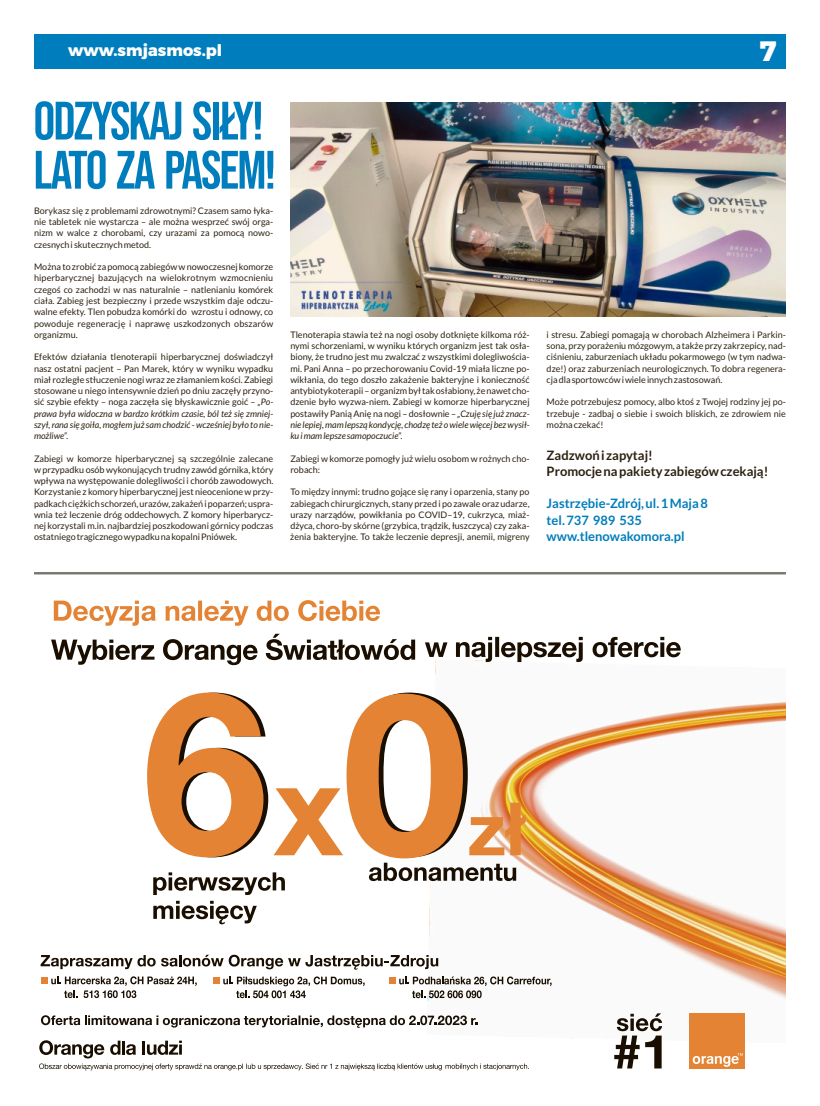
<style>
.page{position:relative;width:820px;height:1106px;background:#fff}
.page>*{position:absolute;margin:0;border:0;box-sizing:border-box;transform-origin:0 0}
.t1{font:53.9px/49.1px "Bebas Neue";letter-spacing:-.03em;color:#007dbc}
.t2{font:800 28px "Montserrat";color:#fefefe}
.t3{font:800 16px "Montserrat";color:#fefefe}
.t4{font:700 12.9px/16.1px "Lato";color:#007dbc}
.t5{font:700 12.9px/16.1px "Lato";color:#2c2010}
.t6{font:9px/11.2px "Lato";color:#2c2010;text-align:justify}
.s1{font-style:italic}
</style>
<div class="page">
<div style="left:34px;top:34px;width:751px;height:34px;background:#007dbc"></div>
<hr style="left:34px;top:572px;width:751px;height:2px;background:#77746f">
<img style="left:290px;top:102px;width:495px;height:215px">
<img style="left:427px;top:662px;width:358px;height:380px">
<svg style="left:41px;top:1015px;width:436px;height:12px"></svg>
<svg style="left:614px;top:1013px;width:47px;height:55px"></svg>
<div style="left:689px;top:1013px;width:55px;height:55px;background:#e38333"></div>
<svg style="left:692px;top:1053px;width:50px;height:13px"></svg>
<svg style="left:54px;top:600px;width:326px;height:26px"></svg>
<svg style="left:51px;top:634px;width:364px;height:31px"></svg>
<svg style="left:425px;top:637px;width:255px;height:25px"></svg>
<svg style="left:147px;top:692px;width:378px;height:232px"></svg>
<svg style="left:39px;top:1040px;width:489px;height:30px"></svg>
<svg style="left:51px;top:976px;width:146px;height:22px"></svg>
<svg style="left:223px;top:976px;width:141px;height:22px"></svg>
<svg style="left:41px;top:955px;width:114px;height:14px"></svg>
<svg style="left:161px;top:954px;width:277px;height:15px"></svg>
<div style="left:41px;top:977px;width:7px;height:7px;background:#e38333"></div>
<div style="left:213px;top:977px;width:7px;height:7px;background:#e38333"></div>
<svg style="left:399px;top:976px;width:152px;height:22px"></svg>
<div style="left:389px;top:977px;width:7px;height:7px;background:#e38333"></div>
<h3 class="t3" style="left:68px;top:40px;width:156px">www.smjasmos.pl</h3>
<h2 class="t2" style="left:759px;top:34px;width:18px">7</h2>
<h1 class="t1" style="left:34px;top:99px;width:244px">ODZYSKAJ SIŁY!<br>LATO ZA PASEM!</h1>
<p class="t6" style="left:34px;top:205px;width:241px">Borykasz się z problemami zdrowotnymi? Czasem samo łyka&shy;nie tabletek nie wystarcza – ale można wesprzeć swój orga&shy;nizm w walce z chorobami, czy urazami za pomocą nowo&shy;czesnych i skutecznych metod.</p>
<p class="t6" style="left:34px;top:262px;width:241px">Można to zrobić za pomocą zabiegów w nowoczesnej komorze hiperbarycznej bazujących na wielokrotnym wzmocnieniu czegoś co zachodzi w nas naturalnie – natlenianiu komórek ciała. Zabieg jest bezpieczny i przede wszystkim daje odczu&shy;walne efekty. Tlen pobudza komórki do wzrostu i odnowy, co powoduje regenerację i naprawę uszkodzonych obszarów organizmu.</p>
<p class="t6" style="left:34px;top:352px;width:241px">Efektów działania tlenoterapii hiperbarycznej doświadczył nasz ostatni pacjent – Pan Marek, który w wyniku wypadku miał rozległe stłuczenie nogi wraz ze złamaniem kości. Zabiegi stosowane u niego intensywnie dzień po dniu zaczęły przyno&shy;sić szybie efekty – noga zaczęła się błyskawicznie goić – <span class="s1">„Po&shy;prawa była widoczna w bardzo krótkim czasie, ból też się zmniej&shy;szył, rana się goiła, mogłem już sam chodzić - wcześniej było to nie&shy;możliwe”.</span></p>
<p class="t6" style="left:34px;top:453px;width:241px">Zabiegi w komorze hiperbarycznej są szczególnie zalecane w przypadku osób wykonujących trudny zawód górnika, który wpływa na występowanie dolegliwości i chorób zawodowych.<br>Korzystanie z komory hiperbarycznej jest nieocenione w przy&shy;padkach ciężkich schorzeń, urazów, zakażeń i poparzeń; uspra&shy;wnia też leczenie dróg oddechowych. Z komory hiperbarycz&shy;nej korzystali m.in. najbardziej poszkodowani górnicy podczas ostatniego tragicznego wypadku na kopalni Pniówek.</p>
<p class="t6" style="left:290px;top:329px;width:241px">Tlenoterapia stawia też na nogi osoby dotknięte kilkoma róż&shy;nymi schorzeniami, w wyniku których organizm jest tak osła&shy;biony, że trudno jest mu zwalczać z wszystkimi dolegliwościa&shy;mi. Pani Anna – po przechorowaniu Covid-19 miała liczne po&shy;wikłania, do tego doszło zakażenie bakteryjne i konieczność antybiotykoterapii – organizm był tak osłabiony, że nawet cho&shy;dzenie było wyzwa-niem. Zabiegi w komorze hiperbarycznej postawiły Panią Anię na nogi – dosłownie – <span class="s1">„Czuję się już znacz&shy;nie lepiej, mam lepszą kondycję, chodzę też o wiele więcej bez wysił&shy;ku i mam lepsze samopoczucie”.</span></p>
<p class="t6" style="left:290px;top:453px;width:241px">Zabiegi w komorze pomogły już wielu osobom w rożnych cho&shy;robach:</p>
<p class="t6" style="left:290px;top:487px;width:241px">To między innymi: trudno gojące się rany i oparzenia, stany po zabiegach chirurgicznych, stany przed i po zawale oraz udarze, urazy narządów, powikłania po COVID–19, cukrzyca, miaż&shy;dżyca, choro-by skórne (grzybica, trądzik, łuszczyca) czy zaka&shy;żenia bakteryjne. To także leczenie depresji, anemii, migreny</p>
<p class="t6" style="left:546px;top:329px;width:241px">i stresu. Zabiegi pomagają w chorobach Alzheimera i Parkin&shy;sona, przy porażeniu mózgowym, a także przy zakrzepicy, nad&shy;ciśnieniu, zaburzeniach układu pokarmowego (w tym nadwa&shy;dze!) oraz zaburzeniach neurologicznych. To dobra regenera&shy;cja dla sportowców i wiele innych zastosowań.</p>
<p class="t6" style="left:546px;top:397px;width:241px">Może potrzebujesz pomocy, albo ktoś z Twojej rodziny jej po&shy;trzebuje - zadbaj o siebie i swoich bliskich, ze zdrowiem nie można czekać!</p>
<h3 class="t5" style="left:546px;top:448px;width:223px">Zadzwoń i zapytaj!<br>Promocje na pakiety zabiegów czekają!</h3>
<h3 class="t4" style="left:546px;top:496px;width:163px">Jastrzębie-Zdrój, ul. 1 Maja 8 tel. 737 989 535 www.tlenowakomora.pl</h3>
</div>
